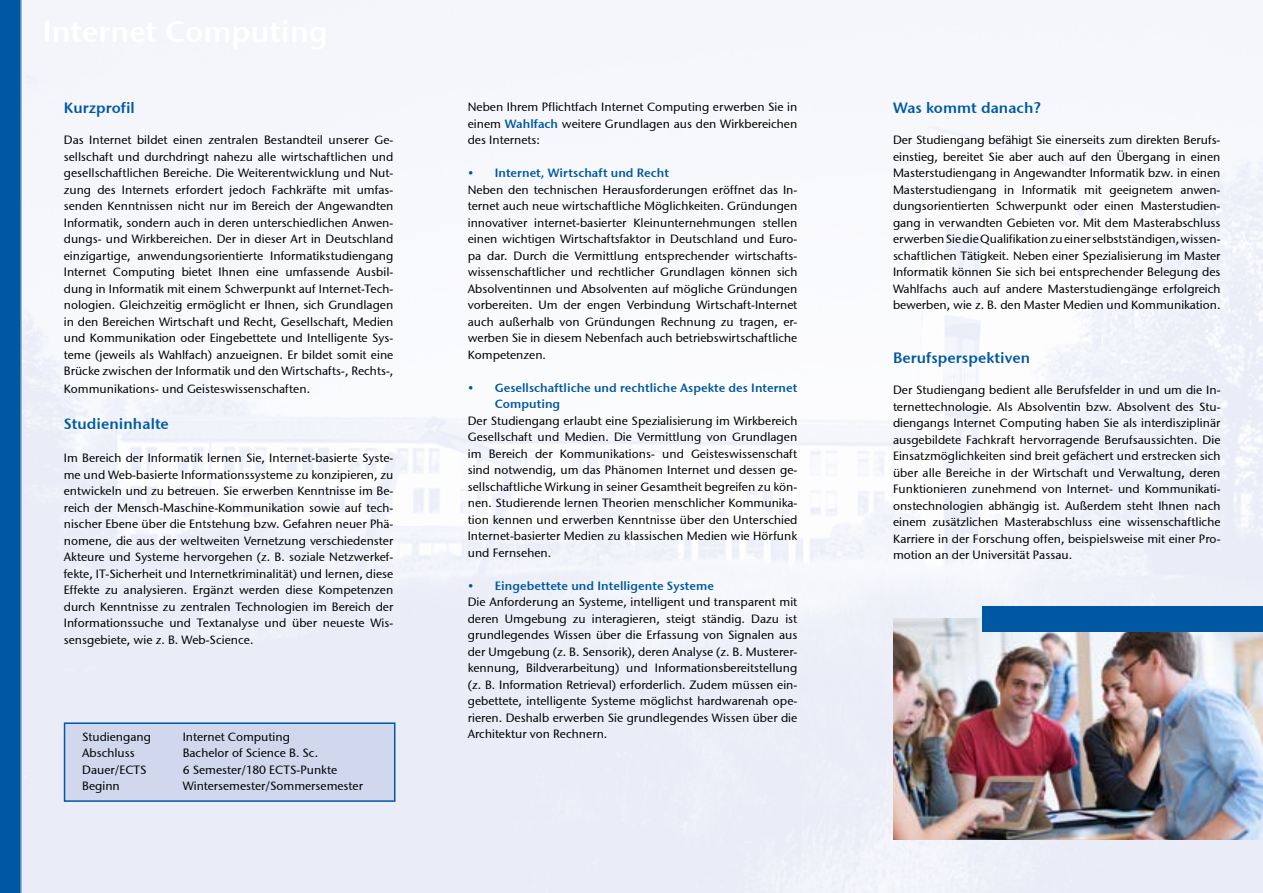
<style>
.page{position:relative;width:1263px;height:893px;background:#fff}
.page>*{position:absolute;margin:0;border:0;box-sizing:border-box;transform-origin:0 0}
.t1{font:15px "Stone Sans Semi ITCTT";letter-spacing:.005em;color:#0058a2}
.t2{font:12px/16.5px "Stone Sans ITCTT Medium";letter-spacing:.005em;color:#000;text-align:justify}
.t3{font:12px/16.5px "Stone Sans Semi OSITCTT";letter-spacing:.005em;color:#0058a2}
.s1{font-family:"Stone Sans Semi OSITCTT";color:#0058a2}
</style>
<div class="page">
<div style="left:65px;top:723px;width:330px;height:78px;background:#d1d8ee"></div>
<div style="left:64px;top:722px;width:331px;height:80px;border:2px solid #0058a2"></div>
<div style="left:0;top:0;width:21px;height:893px;background:#0058a2"></div>
<img style="left:893px;top:618px;width:370px;height:222px">
<div style="left:982px;top:606px;width:281px;height:25px;background:#0058a2"></div>
<p class="t1" style="left:64px;top:99px;width:73px">Kurzprofil</p>
<p class="t2" style="left:64px;top:132px;width:331px">Das Internet bildet einen zentralen Bestandteil unserer Ge&shy;sellschaft und durchdringt nahezu alle wirtschaftlichen und gesellschaftlichen Bereiche. Die Weiterentwicklung und Nut&shy;zung des Internets erfordert jedoch Fachkräfte mit umfas&shy;senden Kenntnissen nicht nur im Bereich der Angewandten Informatik, sondern auch in deren unterschiedlichen Anwen&shy;dungs- und Wirkbereichen. Der in dieser Art in Deutschland einzigartige, anwendungsorientierte Informatikstudiengang Internet Computing bietet Ihnen eine umfassende Ausbil&shy;dung in Informatik mit einem Schwerpunkt auf Internet-Tech&shy;nologien. Gleichzeitig ermöglicht er Ihnen, sich Grundlagen in den Bereichen Wirtschaft und Recht, Gesellschaft, Medien und Kommunikation oder Eingebettete und Intelligente Sys&shy;teme (jeweils als Wahlfach) anzueignen. Er bildet somit eine Brücke zwischen der Informatik und den Wirtschafts-, Rechts-,</p>
<p class="t2" style="left:64px;top:381px;width:248px">Kommunikations- und Geisteswissenschaften.</p>
<p class="t1" style="left:64px;top:415px;width:107px">Studieninhalte</p>
<p class="t2" style="left:64px;top:450px;width:331px">Im Bereich der Informatik lernen Sie, Internet-basierte Syste&shy;me und Web-basierte Informationssysteme zu konzipieren, zu entwickeln und zu betreuen. Sie erwerben Kenntnisse im Be&shy;reich der Mensch-Maschine-Kommunikation sowie auf tech&shy;nischer Ebene über die Entstehung bzw. Gefahren neuer Phä&shy;nomene, die aus der weltweiten Vernetzung verschiedenster Akteure und Systeme hervorgehen (z. B. soziale Netzwerkef&shy;fekte, IT-Sicherheit und Internetkriminalität) und lernen, diese Effekte zu analysieren. Ergänzt werden diese Kompetenzen durch Kenntnisse zu zentralen Technologien im Bereich der Informationssuche und Textanalyse und über neueste Wis&shy;sensgebiete, wie z. B. Web-Science.</p>
<p class="t2" style="left:82px;top:728px;width:70px">Studiengang</p>
<p class="t2" style="left:183px;top:728px;width:109px">Internet Computing</p>
<p class="t2" style="left:82px;top:744px;width:54px">Abschluss</p>
<p class="t2" style="left:183px;top:744px;width:137px">Bachelor of Science B. Sc.</p>
<p class="t2" style="left:82px;top:761px;width:66px">Dauer/ECTS</p>
<p class="t2" style="left:183px;top:761px;width:156px">6 Semester/180 ECTS-Punkte</p>
<p class="t2" style="left:82px;top:777px;width:39px">Beginn</p>
<p class="t2" style="left:183px;top:777px;width:182px">Wintersemester/Sommersemester</p>
<p class="t2" style="left:468px;top:99px;width:331px">Neben Ihrem Pflichtfach Internet Computing erwerben Sie in einem <span class="s1">Wahlfach</span> weitere Grundlagen aus den Wirkbereichen des Internets:</p>
<p class="t3" style="left:468px;top:165px;width:203px">• Internet, Wirtschaft und Recht</p>
<p class="t2" style="left:468px;top:181px;width:331px">Neben den technischen Herausforderungen eröffnet das In&shy;ternet auch neue wirtschaftliche Möglichkeiten. Gründungen innovativer internet-basierter Kleinunternehmungen stellen einen wichtigen Wirtschaftsfaktor in Deutschland und Euro&shy;pa dar. Durch die Vermittlung entsprechender wirtschafts&shy;wissenschaftlicher und rechtlicher Grundlagen können sich Absolventinnen und Absolventen auf mögliche Gründungen vorbereiten. Um der engen Verbindung Wirtschaft-Internet auch außerhalb von Gründungen Rechnung zu tragen, er&shy;werben Sie in diesem Nebenfach auch betriebswirtschaftliche Kompetenzen.</p>
<p class="t3" style="left:495px;top:379px;width:304px;text-indent:-27px">• Gesellschaftliche und rechtliche Aspekte des Internet<br>Computing</p>
<p class="t2" style="left:468px;top:412px;width:331px">Der Studiengang erlaubt eine Spezialisierung im Wirkbereich Gesellschaft und Medien. Die Vermittlung von Grundlagen im Bereich der Kommunikations- und Geisteswissenschaft sind notwendig, um das Phänomen Internet und dessen ge&shy;sellschaftliche Wirkung in seiner Gesamtheit begreifen zu kön&shy;nen. Studierende lernen Theorien menschlicher Kommunika&shy;tion kennen und erwerben Kenntnisse über den Unterschied Internet-basierter Medien zu klassischen Medien wie Hörfunk und Fernsehen.</p>
<p class="t3" style="left:468px;top:577px;width:248px">• Eingebettete und Intelligente Systeme</p>
<p class="t2" style="left:468px;top:594px;width:331px">Die Anforderung an Systeme, intelligent und transparent mit deren Umgebung zu interagieren, steigt ständig. Dazu ist grundlegendes Wissen über die Erfassung von Signalen aus der Umgebung (z. B. Sensorik), deren Analyse (z. B. Musterer&shy;kennung, Bildverarbeitung) und Informationsbereitstellung (z. B. Information Retrieval) erforderlich. Zudem müssen ein&shy;gebettete, intelligente Systeme möglichst hardwarenah ope&shy;rieren. Deshalb erwerben Sie grundlegendes Wissen über die Architektur von Rechnern.</p>
<p class="t1" style="left:893px;top:99px;width:150px">Was kommt danach?</p>
<p class="t2" style="left:893px;top:132px;width:329px">Der Studiengang befähigt Sie einerseits zum direkten Berufs&shy;einstieg, bereitet Sie aber auch auf den Übergang in einen Masterstudiengang in Angewandter Informatik bzw. in einen Masterstudiengang in Informatik mit geeignetem anwen&shy;dungsorientierten Schwerpunkt oder einen Masterstudien&shy;gang in verwandten Gebieten vor. Mit dem Masterabschluss erwerben Sie die Qualifikation zu einer selbstständigen, wissen&shy;schaftlichen Tätigkeit. Neben einer Spezialisierung im Master Informatik können Sie sich bei entsprechender Belegung des Wahlfachs auch auf andere Masterstudiengänge erfolgreich bewerben, wie z. B. den Master Medien und Kommunikation.</p>
<p class="t1" style="left:893px;top:349px;width:139px">Berufsperspektiven</p>
<p class="t2" style="left:893px;top:382px;width:329px">Der Studiengang bedient alle Berufsfelder in und um die In&shy;ternettechnologie. Als Absolventin bzw. Absolvent des Stu&shy;diengangs Internet Computing haben Sie als interdisziplinär ausgebildete Fachkraft hervorragende Berufsaussichten. Die Einsatzmöglichkeiten sind breit gefächert und erstrecken sich über alle Bereiche in der Wirtschaft und Verwaltung, deren Funktionieren zunehmend von Internet- und Kommunikati&shy;onstechnologien abhängig ist. Außerdem steht Ihnen nach einem zusätzlichen Masterabschluss eine wissenschaftliche Karriere in der Forschung offen, beispielsweise mit einer Pro&shy;motion an der Universität Passau.</p>
</div>
